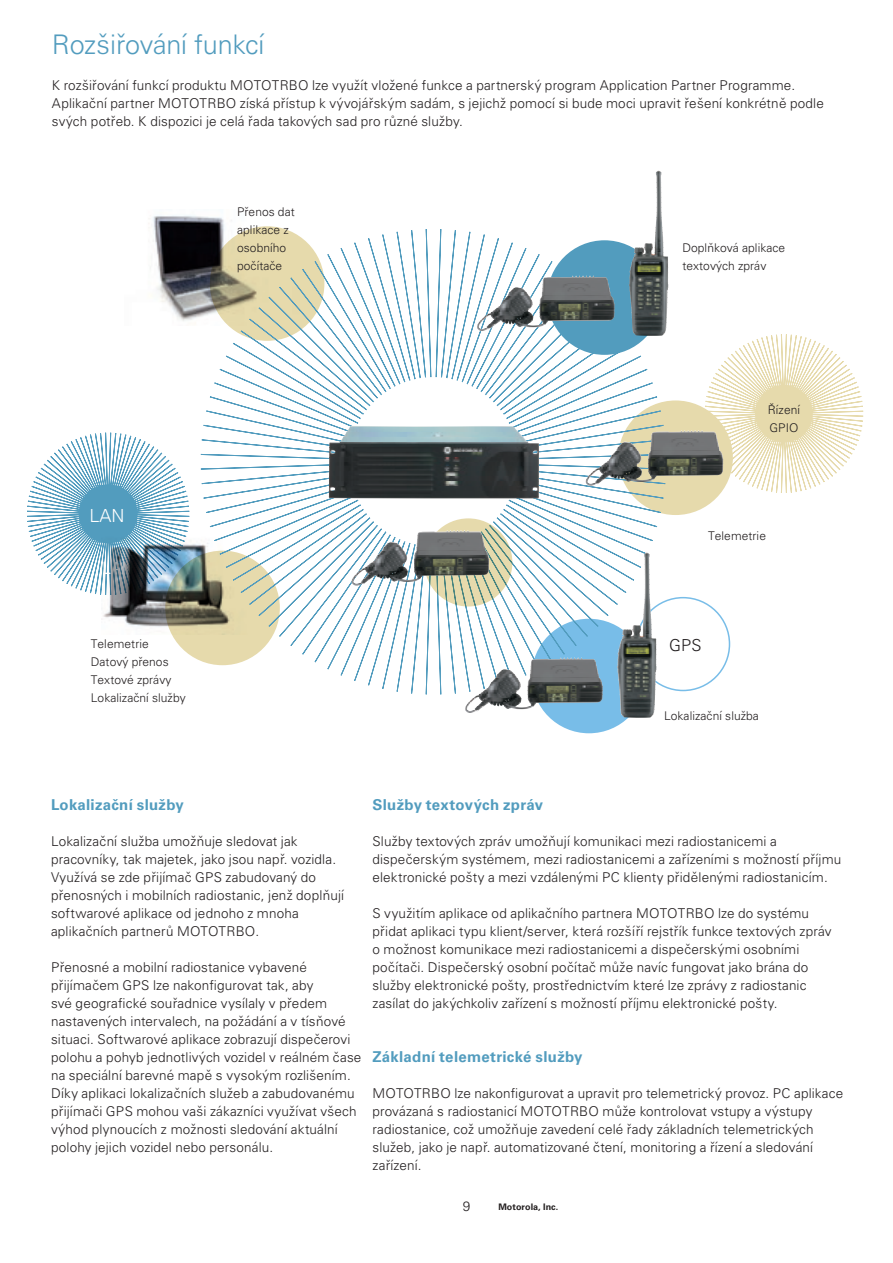
<style>
.page{position:relative;width:893px;height:1263px;background:#fff}
.page>*{position:absolute;margin:0;border:0;box-sizing:border-box;transform-origin:0 0}
.t1{font:300 27px "Univers CE";letter-spacing:-.005em;color:#529cbe}
.t2{font:18px "Myriad";color:#fff}
.t3{font:300 18px "Univers CE";color:#fff}
.t4{font:300 16.5px "Univers CE";color:#231f20}
.t5{font:700 15px "Univers CE";letter-spacing:.02em;color:#529cbe}
.t6{font:300 13.5px/18px "Univers CE";letter-spacing:.015em;color:#231f20}
.t7{font:300 12px/18px "Univers CE";letter-spacing:.005em;color:#231f20}
.t8{font:700 9px "Univers CE";letter-spacing:.005em;color:#231f20}
</style>
<div class="page">
<div style="left:636px;top:597px;width:94px;height:94px;border:2px solid #78bde8;border-radius:50%"></div>
<div style="left:618px;top:400px;width:115px;height:115px;background:#e6daac;border-radius:50%"></div>
<div style="left:532px;top:619px;width:114px;height:114px;background:#78bde8;border-radius:50%"></div>
<div style="left:165px;top:551px;width:115px;height:114px;background:#e6daac;border-radius:50%"></div>
<svg style="left:200px;top:229px;width:467px;height:466px"></svg>
<div style="left:349px;top:377px;width:169px;height:169px;background:#fff;border-radius:50%"></div>
<svg style="left:27px;top:432px;width:163px;height:163px"></svg>
<div style="left:79px;top:484px;width:59px;height:59px;background:#529cbe;border-radius:50%"></div>
<svg style="left:704px;top:334px;width:160px;height:160px"></svg>
<div style="left:755px;top:385px;width:58px;height:58px;background:#e6daac;border-radius:50%"></div>
<img style="left:153px;top:215px;width:147px;height:110px">
<svg style="left:424px;top:518px;width:88px;height:88px;background:#cdcda6"></svg>
<img style="left:102px;top:532px;width:153px;height:102px">
<img style="left:329px;top:426px;width:210px;height:72px">
<img style="left:476px;top:275px;width:139px;height:56px">
<img style="left:585px;top:430px;width:138px;height:56px">
<img style="left:351px;top:530px;width:138px;height:56px">
<img style="left:629px;top:171px;width:39px;height:165px">
<img style="left:464px;top:657px;width:139px;height:56px">
<img style="left:617px;top:553px;width:40px;height:165px">
<h1 class="t1" style="left:52px;top:29px;width:214px">Rozšiřování funkcí</h1>
<p class="t6" style="left:52px;top:76px;width:773px">K rozšiřování funkcí produktu MOTOTRBO lze využít vložené funkce a partnerský program Application Partner Programme.<br>Aplikační partner MOTOTRBO získá přístup k vývojářským sadám, s jejichž pomocí si bude moci upravit řešení konkrétně podle svých potřeb. K dispozici je celá řada takových sad pro různé služby.</p>
<p class="t7" style="left:237px;top:203px;width:59px">Přenos dat aplikace z osobního počítače</p>
<p class="t7" style="left:682px;top:239px;width:104px">Doplňková aplikace textových zpráv</p>
<h2 class="t3" style="left:89px;top:505px;width:37px">LAN</h2>
<h2 class="t2" style="left:102px;top:559px;width:33px">LAN</h2>
<p class="t7" style="left:91px;top:635px;width:96px">Telemetrie<br>Datový přenos<br>Textové zprávy<br>Lokalizační služby</p>
<p class="t7" style="left:768px;top:401px;width:34px">Řízení<br>GPIO</p>
<p class="t7" style="left:708px;top:527px;width:60px">Telemetrie</p>
<p class="t4" style="left:669px;top:636px;width:32px">GPS</p>
<p class="t7" style="left:664px;top:707px;width:96px">Lokalizační služba</p>
<p class="t5" style="left:51px;top:796px;width:134px">Lokalizační služby</p>
<p class="t6" style="left:51px;top:832px;width:295px">Lokalizační služba umožňuje sledovat jak pracovníky, tak majetek, jako jsou např. vozidla.<br>Využívá se zde přijímač G PS zabudovaný do přenosných i mobilních radiostanic, jenž doplňují softwarové aplikace od jednoho z mnoha aplikačních partnerů MOTOTRBO.</p>
<p class="t6" style="left:51px;top:958px;width:312px">Přenosné a mobilní radiostanice vybavené přijímačem G PS lze nakonfigurovat tak, aby<br>své geografické souřadnice vysílaly v předem nastavených intervalech, na požádání a v tísňové situaci. Softwarové aplikace zobrazují dispečerovi polohu a pohyb jednotlivých vozidel v reálném čase na speciální barevné mapě s vysokým rozlišením.<br>Díky aplikaci lokalizačních služeb a zabudovanému přijímači G PS mohou vaši zákazníci využívat všech výhod plynoucích z možnosti sledování aktuální polohy jejich vozidel nebo personálu.</p>
<p class="t5" style="left:372px;top:796px;width:172px">Služby textových zpráv</p>
<p class="t6" style="left:372px;top:832px;width:470px">Služby textových zpráv umožňují komunikaci mezi radiostanicemi a dispečerským systémem, mezi radiostanicemi a zařízeními s možností příjmu elektronické pošty a mezi vzdálenými PC klienty přidělenými radiostanicím.</p>
<p class="t6" style="left:372px;top:904px;width:461px">S využitím aplikace od aplikačního partnera MOTOTRBO lze do systému přidat aplikaci typu klient/server, která rozšíří rejstřík funkce textových zpráv o možnost komunikace mezi radiostanicemi a dispečerskými osobními počítači. Dispečerský osobní počítač může navíc fungovat jako brána do služby elektronické pošty, prostřednictvím které lze zprávy z radiostanic zasílat do jakýchkoliv zařízení s možností příjmu elektronické pošty.</p>
<p class="t5" style="left:372px;top:1048px;width:212px">Základní telemetrické služby</p>
<p class="t6" style="left:372px;top:1084px;width:472px">MOTOTRBO lze nakonfigurovat a upravit pro telemetrický provoz. PC aplikace provázaná s radiostanicí MOTOTRBO může kontrolovat vstupy a výstupy radiostanice, což umožňuje zavedení celé řady základních telemetrických služeb, jako je např. automatizované čtení, monitoring a řízení a sledování zařízení.</p>
<p class="t8" style="left:498px;top:1201px;width:61px">Motorola, Inc.</p>
</div>
